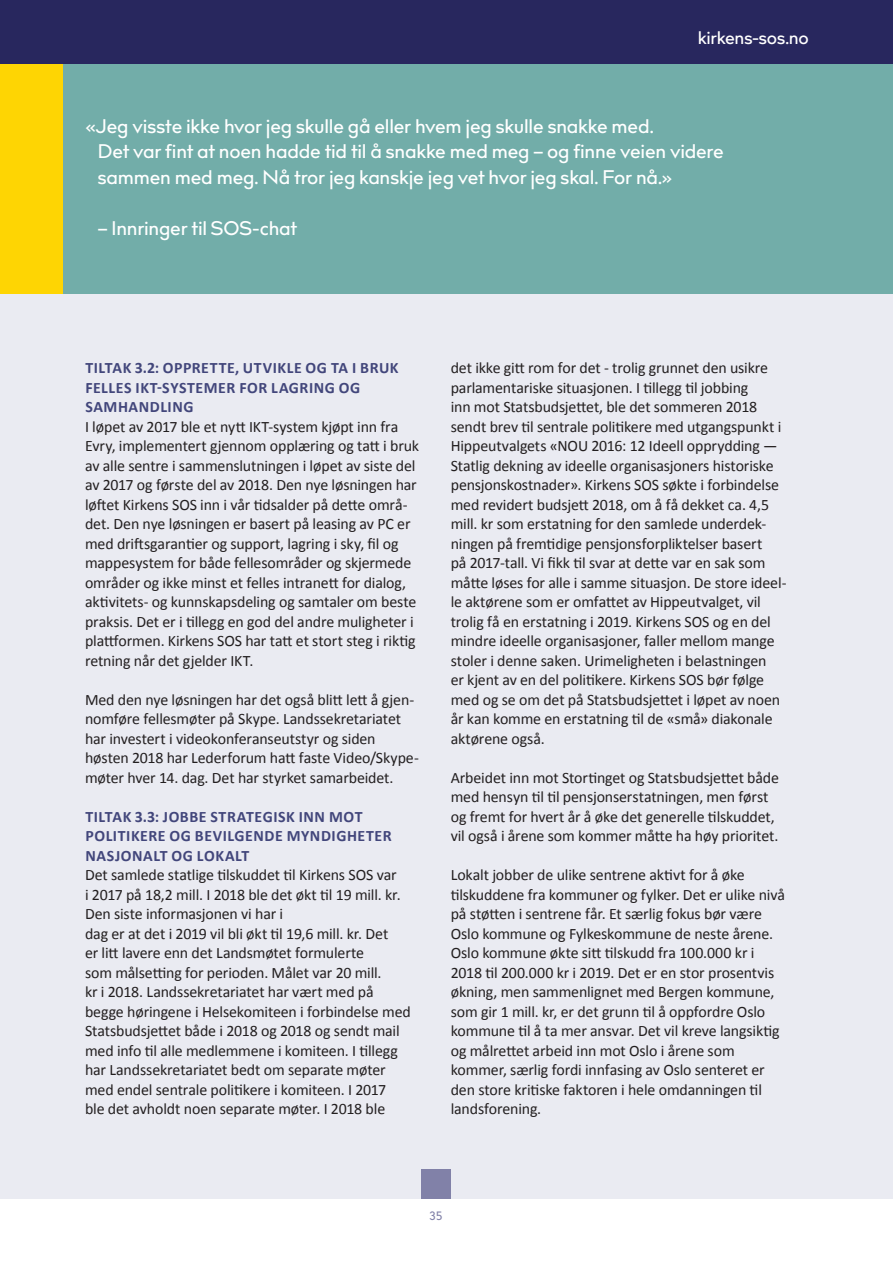
<style>
.page{position:relative;width:893px;height:1263px;background:#fff}
.page>*{position:absolute;margin:0;border:0;box-sizing:border-box;transform-origin:0 0}
.t1{font:500 19.5px/25.5px "billcorporatemedium";letter-spacing:-.01em;color:#fff}
.t2{font:500 18px "billcorporatemedium";letter-spacing:-.01em;color:#fff}
.t3{font:15.9px/19.5px "Calibri";letter-spacing:-.01em;color:#231f20}
.t4{font:700 15.9px/19.5px "Calibri";letter-spacing:.035em;color:#42467b}
.t5{font:500 12px "billcorporatemedium";color:#8181a8}
</style>
<div class="page">
<div style="left:0;top:64px;width:893px;height:1135px;background:#eaebf2"></div>
<div style="left:0;top:64px;width:64px;height:229px;background:#fed503"></div>
<div style="left:64px;top:64px;width:829px;height:229px;background:#72ada9"></div>
<div style="left:0;top:0;width:893px;height:64px;background:#28275e"></div>
<div style="left:421px;top:1169px;width:30px;height:30px;background:#8181a8"></div>
<p class="t2" style="left:698px;top:25px;width:113px">kirkens-sos.no</p>
<p class="t1" style="left:98px;top:114px;width:628px;text-indent:-13px">«Jeg visste ikke hvor jeg skulle gå eller hvem jeg skulle snakke med.<br>Det var fint at noen hadde tid til å snakke med meg – og finne veien videre sammen med meg. Nå tror jeg kanskje jeg vet hvor jeg skal. For nå.»</p>
<p class="t1" style="left:98px;top:216px;width:201px">– Innringer til SOS-chat</p>
<p class="t4" style="left:85px;top:358px;width:315px">TILTAK 3.2: OPPRETTE, UTVIKLE OG TA I BRUK<br>FELLES IKT-SYSTEMER FOR LAGRING OG<br>SAMHANDLING</p>
<p class="t3" style="left:85px;top:416px;width:336px">I løpet av 2017 ble et nytt IKT-system kjøpt inn fra Evry, implementert gjennom opplæring og tatt i bruk av alle sentre i sammenslutningen i løpet av siste del av 2017 og første del av 2018. Den nye løsningen har løftet Kirkens SOS inn i vår tidsalder på dette områ&shy;det. Den nye løsningen er basert på leasing av PC er med driftsgarantier og support, lagring i sky, fil og mappesystem for både fellesområder og skjermede områder og ikke minst et felles intranett for dialog, aktivitets- og kunnskapsdeling og samtaler om beste praksis. Det er i tillegg en god del andre muligheter i plattformen. Kirkens SOS har tatt et stort steg i riktig retning når det gjelder IKT.</p>
<p class="t3" style="left:85px;top:689px;width:335px">Med den nye løsningen har det også blitt lett å gjen&shy;nomføre fellesmøter på Skype. Landssekretariatet har investert i videokonferanseutstyr og siden høsten 2018 har Lederforum hatt faste Video/Skype&shy;møter hver 14. dag. Det har styrket samarbeidet.</p>
<p class="t4" style="left:85px;top:806px;width:308px">TILTAK 3.3: JOBBE STRATEGISK INN MOT<br>POLITIKERE OG BEVILGENDE MYNDIGHETER<br>NASJONALT OG LOKALT</p>
<p class="t3" style="left:85px;top:865px;width:327px">Det samlede statlige tilskuddet til Kirkens SOS var<br>i 2017 på 18,2 mill. I 2018 ble det økt til 19 mill. kr.<br>Den siste informasjonen vi har i<br>dag er at det i 2019 vil bli økt til 19,6 mill. kr. Det<br>er litt lavere enn det Landsmøtet formulerte<br>som målsetting for perioden. Målet var 20 mill.<br>kr i 2018. Landssekretariatet har vært med på begge høringene i Helsekomiteen i forbindelse med Statsbudsjettet både i 2018 og 2018 og sendt mail med info til alle medlemmene i komiteen. I tillegg har Landssekretariatet bedt om separate møter med endel sentrale politikere i komiteen. I 2017<br>ble det avholdt noen separate møter. I 2018 ble</p>
<p class="t3" style="left:451px;top:357px;width:337px">det ikke gitt rom for det - trolig grunnet den usikre parlamentariske situasjonen. I tillegg til jobbing<br>inn mot Statsbudsjettet, ble det sommeren 2018 sendt brev til sentrale politikere med utgangspunkt i Hippeutvalgets «NOU 2016: 12 Ideell opprydding — Statlig dekning av ideelle organisasjoners historiske pensjonskostnader». Kirkens SOS søkte i forbindelse med revidert budsjett 2018, om å få dekket ca. 4,5 mill. kr som erstatning for den samlede underdek&shy;ningen på fremtidige pensjonsforpliktelser basert<br>på 2017-tall. Vi fikk til svar at dette var en sak som måtte løses for alle i samme situasjon. De store ideel&shy;le aktørene som er omfattet av Hippeutvalget, vil trolig få en erstatning i 2019. Kirkens SOS og en del mindre ideelle organisasjoner, faller mellom mange stoler i denne saken. Urimeligheten i belastningen<br>er kjent av en del politikere. Kirkens SOS bør følge med og se om det på Statsbudsjettet i løpet av noen år kan komme en erstatning til de «små» diakonale aktørene også.</p>
<p class="t3" style="left:451px;top:767px;width:330px">Arbeidet inn mot Stortinget og Statsbudsjettet både med hensyn til til pensjonserstatningen, men først og fremt for hvert år å øke det generelle tilskuddet, vil også i årene som kommer måtte ha høy prioritet.</p>
<p class="t3" style="left:451px;top:865px;width:336px">Lokalt jobber de ulike sentrene aktivt for å øke tilskuddene fra kommuner og fylker. Det er ulike nivå på støtten i sentrene får. Et særlig fokus bør være Oslo kommune og Fylkeskommune de neste årene.<br>Oslo kommune økte sitt tilskudd fra 100.000 kr i 2018 til 200.000 kr i 2019. Det er en stor prosentvis økning, men sammenlignet med Bergen kommune, som gir 1 mill. kr, er det grunn til å oppfordre Oslo kommune til å ta mer ansvar. Det vil kreve langsiktig og målrettet arbeid inn mot Oslo i årene som kommer, særlig fordi innfasing av Oslo senteret er den store kritiske faktoren i hele omdanningen til landsforening.</p>
<p class="t5" style="left:429px;top:1208px;width:14px">35</p>
</div>
